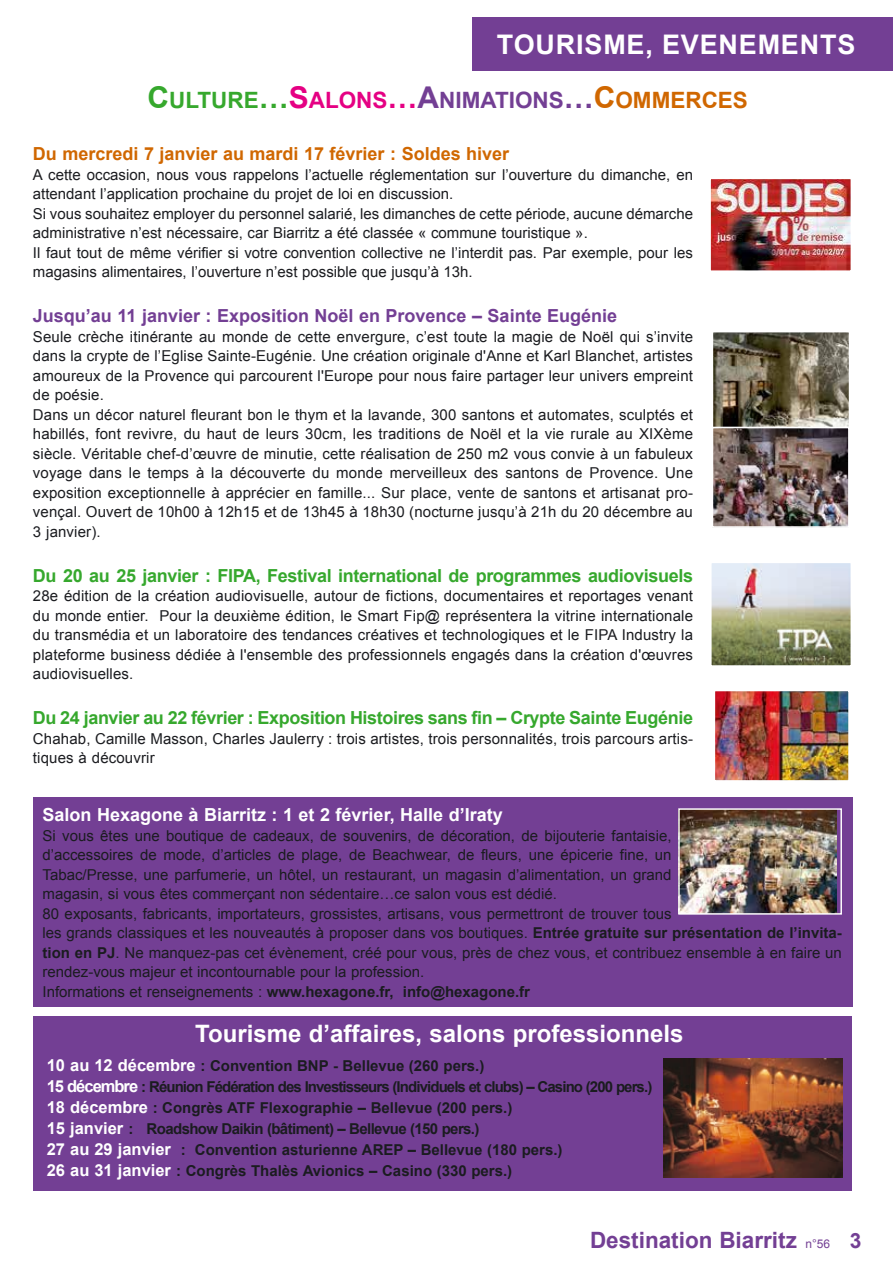
<style>
.page{position:relative;width:893px;height:1263px;background:#fff}
.page>*{position:absolute;margin:0;border:0;box-sizing:border-box;transform-origin:0 0}
.t1{font:700 27px "Arial";letter-spacing:.03em;color:#fff}
.t2{font:700 24px "Arial";color:#fff}
.t3{font:700 22.5px "Arial";color:#733f94}
.t4{font:700 22.5px "Arial";color:#733f94}
.t5{font:700 18px "Arial";letter-spacing:-.02em;color:#36a82d}
.t6{font:700 18px "Arial";color:#733f94}
.t7{font:700 18px "Arial";color:#fff}
.t8{font:700 18px "Arial";color:#d06700}
.t9{font:15px/19.5px "Arial";color:#1b1c20}
.t10{font:700 15px/21px "Arial";color:#1b1c20}
.s1{font-size:30px;color:#36a82d}
.s2{color:#36a82d}
.s3{font-size:30px;color:#e50083}
.s4{color:#e50083}
.s5{font-size:30px}
.s6{font-size:30px;color:#d06700}
.s7{color:#d06700}
.s8{font-weight:700}
.s9{font-size:16.5px;color:#fff}
.s10{font-weight:400;font-size:12px}
.s11{font-size:21px}
</style>
<div class="page">
<div style="left:472px;top:17px;width:421px;height:54px;background:#733f94"></div>
<div style="left:33px;top:1016px;width:819px;height:175px;background:#733f94"></div>
<img style="left:712px;top:180px;width:137px;height:89px">
<div style="left:709px;top:177px;width:143px;height:95px;border:2px solid #fff"></div>
<div style="left:33px;top:798px;width:820px;height:209px;background:#733f94"></div>
<img style="left:714px;top:334px;width:133px;height:93px">
<div style="left:711px;top:331px;width:139px;height:99px;border:2px solid #fff"></div>
<img style="left:712px;top:564px;width:138px;height:101px">
<div style="left:709px;top:561px;width:144px;height:107px;border:2px solid #fff"></div>
<img style="left:716px;top:692px;width:131px;height:87px">
<div style="left:713px;top:689px;width:137px;height:93px;border:2px solid #fff"></div>
<img style="left:680px;top:810px;width:156px;height:103px">
<div style="left:678px;top:808px;width:164px;height:107px;border:1px solid #fff"></div>
<img style="left:663px;top:1058px;width:179px;height:119px">
<img style="left:714px;top:430px;width:133px;height:95px">
<div style="left:711px;top:427px;width:139px;height:101px;border:2px solid #fff"></div>
<h1 class="t1" style="left:497px;top:26px;width:360px">TOURISME, EVENEMENTS</h1>
<h3 class="t3" style="left:147px;top:85px;width:602px"><span class="s1">C</span><span class="s2">ULTURE</span><span class="s1">…</span><span class="s3">S</span><span class="s4">ALONS</span><span class="s3">…</span><span class="s5">A</span>NIMATIONS<span class="s5">…</span><span class="s6">C</span><span class="s7">OMMERCES</span></h3>
<p class="t8" style="left:33px;top:142px;width:478px">Du mercredi 7 janvier au mardi 17 février : Soldes hiver</p>
<p class="t9" style="left:33px;top:165px;width:662px">A cette occasion, nous vous rappelons l’actuelle réglementation sur l’ouverture du dimanche, en attendant l’application prochaine du projet de loi en discussion.<br>Si vous souhaitez employer du personnel salarié, les dimanches de cette période, aucune démarche administrative n’est nécessaire, car Biarritz a été classée « commune touristique ».<br>Il faut tout de même vérifier si votre convention collective ne l’interdit pas. Par exemple, pour les magasins alimentaires, l’ouverture n’est possible que jusqu’à 13h.</p>
<p class="t6" style="left:33px;top:304px;width:586px">Jusqu’au 11 janvier : Exposition Noël en Provence – Sainte Eugénie</p>
<p class="t9" style="left:33px;top:327px;width:662px">Seule crèche itinérante au monde de cette envergure, c’est toute la magie de Noël qui s’invite dans la crypte de l’Eglise Sainte-Eugénie. Une création originale d'Anne et Karl Blanchet, artistes amoureux de la Provence qui parcourent l'Europe pour nous faire partager leur univers empreint de poésie.<br>Dans un décor naturel fleurant bon le thym et la lavande, 300 santons et automates, sculptés et habillés, font revivre, du haut de leurs 30cm, les traditions de Noël et la vie rurale au XIXème siècle. Véritable chef-d’œuvre de minutie, cette réalisation de 250 m2 vous convie à un fabuleux voyage dans le temps à la découverte du monde merveilleux des santons de Provence. Une exposition exceptionnelle à apprécier en famille... Sur place, vente de santons et artisanat pro&shy;vençal. Ouvert de 10h00 à 12h15 et de 13h45 à 18h30 (nocturne jusqu’à 21h du 20 décembre au 3 janvier).</p>
<p class="t5" style="left:33px;top:563px;width:662px">Du 20 au 25 janvier : FIPA, Festival international de programmes audiovisuels</p>
<p class="t9" style="left:33px;top:586px;width:662px;text-align:justify">28e édition de la création audiovisuelle, autour de fictions, documentaires et reportages venant du monde entier. Pour la deuxième édition, le Smart Fip@ représentera la vitrine internationale du transmédia et un laboratoire des tendances créatives et technologiques et le FIPA Industry la plateforme business dédiée à l'ensemble des professionnels engagés dans la création d'œuvres audiovisuelles.</p>
<p class="t5" style="left:33px;top:706px;width:662px">Du 24 janvier au 22 février : Exposition Histoires sans fin – Crypte Sainte Eugénie</p>
<p class="t9" style="left:33px;top:729px;width:662px">Chahab, Camille Masson, Charles Jaulerry : trois artistes, trois personnalités, trois parcours artis&shy;tiques à découvrir</p>
<p class="t7" style="left:43px;top:803px;width:462px">Salon Hexagone à Biarritz : 1 et 2 février, Halle d’Iraty</p>
<p class="t9" style="left:43px;top:826px;width:801px">Si vous êtes une boutique de cadeaux, de souvenirs, de décoration, de bijouterie fantaisie,<br>d’accessoires de mode, d’articles de plage, de Beachwear, de fleurs, une épicerie fine, un<br>Tabac/Presse, une parfumerie, un hôtel, un restaurant, un magasin d’alimentation, un grand<br>magasin, si vous êtes commerçant non sédentaire…ce salon vous est dédié.<br>80 exposants, fabricants, importateurs, grossistes, artisans, vous permettront de trouver tous<br>les grands classiques et les nouveautés à proposer dans vos boutiques. <span class="s8">Entrée gratuite sur présentation de l’invita&shy;tion en PJ</span>. Ne manquez-pas cet évènement, créé pour vous, près de chez vous, et contribuez ensemble à en faire un rendez-vous majeur et incontournable pour la profession.<br>Informations et renseignements : <span class="s8">www.hexagone.fr, info@hexagone.fr</span></p>
<h2 class="t2" style="left:195px;top:1018px;width:490px">Tourisme d’affaires, salons professionnels</h2>
<p class="t10" style="left:47px;top:1055px;width:607px"><span class="s9">10 au 12 décembre</span> : Convention BNP - Bellevue (260 pers.)<br><span class="s9">15 décembre</span> : Réunion Fédération des Investisseurs (Individuels et clubs) – Casino (200 pers.)<br><span class="s9">18 décembre</span> : Congrès ATF Flexographie – Bellevue (200 pers.)<br><span class="s9">15 janvier</span> : Roadshow Daikin (bâtiment) – Bellevue (150 pers.)<br><span class="s9">27 au 29 janvier</span> : Convention asturienne AREP – Bellevue (180 pers.)<br><span class="s9">26 au 31 janvier</span> : Congrès Thalès Avionics – Casino (330 pers.)</p>
<h3 class="t4" style="left:590px;top:1225px;width:273px">Destination Biarritz <span class="s10">n°56</span> <span class="s11">3</span></h3>
</div>
